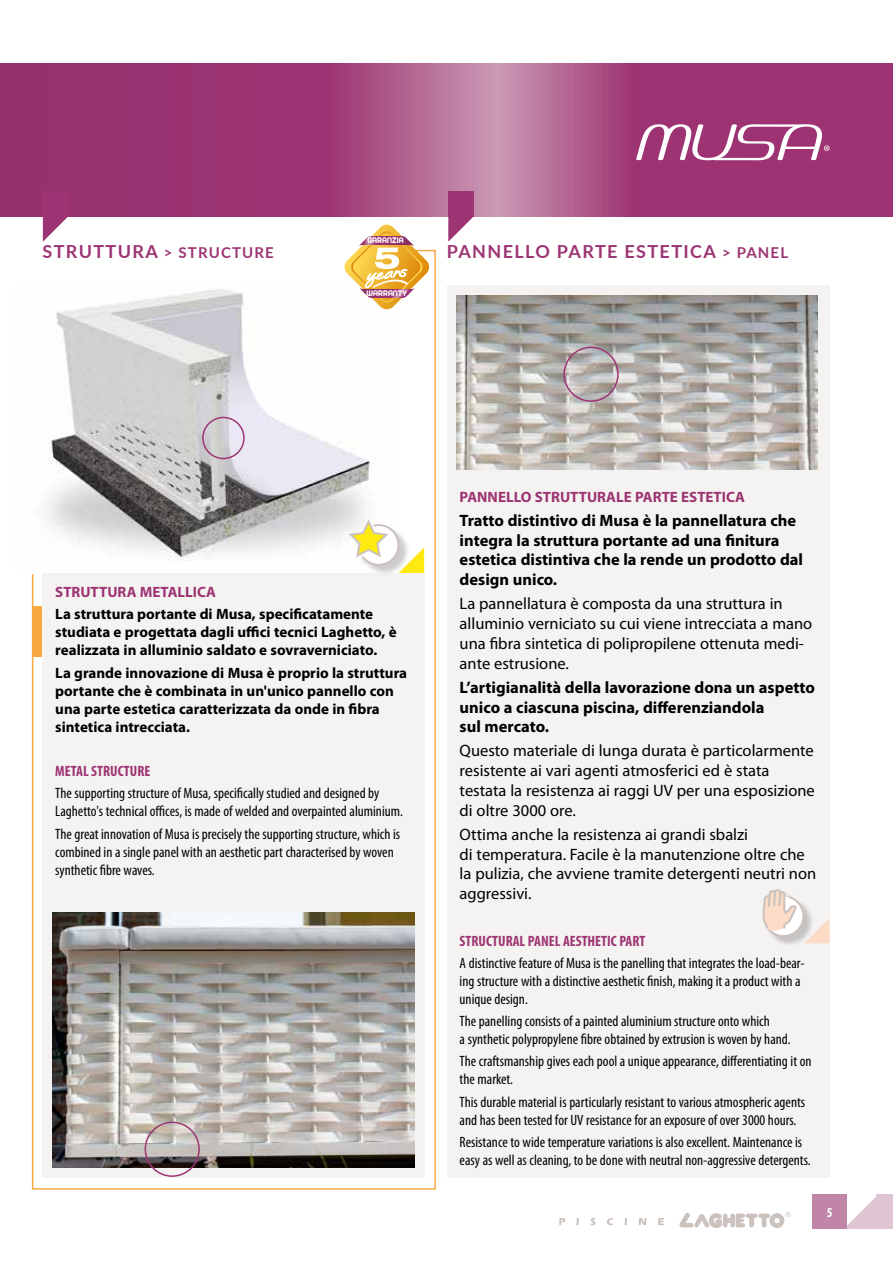
<style>
.page{position:relative;width:893px;height:1263px;background:#fff}
.page>*{position:absolute;margin:0;border:0;box-sizing:border-box;transform-origin:0 0}
.t1{font:700 18px "Lato";letter-spacing:.075em;color:#9d3473}
.t2{font:16.5px/19.8px "Myriad Pro";color:#000}
.t3{font:700 16.5px/19.8px "Myriad Pro";color:#000}
.t4{font:condensed 15px/18px "Myriad Pro";color:#000}
.t5{font:700 15px/18px "Myriad Pro";color:#000}
.t6{font:700 15px "Myriad Pro";color:#9d3473}
.t7{font:700 condensed 15px "Myriad Pro";color:#9d3473}
.t8{font:700 15px "Lato";letter-spacing:.075em;color:#9d3473}
.t9{font:700 condensed 13.5px "Myriad Pro";color:#fff}
.t10{font:9px "Arista 2.0";color:#fff}
.s1{font-size:18px}
.s2{font-size:15px}
</style>
<div class="page">
<svg style="left:847px;top:1195px;width:30px;height:34px"></svg>
<div style="left:877px;top:1195px;width:16px;height:34px;background:#dfc4d4"></div>
<div style="left:813px;top:1195px;width:34px;height:34px;background:#c185a7"></div>
<svg style="left:679px;top:1212px;width:112px;height:16px"></svg>
<svg style="left:559px;top:1218px;width:6px;height:7px"></svg>
<svg style="left:576px;top:1218px;width:3px;height:7px"></svg>
<svg style="left:590px;top:1218px;width:5px;height:7px"></svg>
<svg style="left:607px;top:1218px;width:6px;height:7px"></svg>
<svg style="left:625px;top:1218px;width:2px;height:7px"></svg>
<svg style="left:639px;top:1218px;width:7px;height:7px"></svg>
<svg style="left:658px;top:1218px;width:6px;height:7px"></svg>
<svg style="left:0;top:64px;width:893px;height:153px;background:#a3457d"></svg>
<svg style="left:43px;top:217px;width:25px;height:25px"></svg>
<div style="left:43px;top:191px;width:25px;height:26px;background:#9d3473"></div>
<svg style="left:31px;top:249px;width:405px;height:941px"></svg>
<div style="left:33px;top:606px;width:9px;height:50px;background:#f7a941"></div>
<img style="left:53px;top:912px;width:361px;height:255px">
<div style="left:351px;top:522px;width:59px;height:54px;background:#f5f3f1"></div>
<svg style="left:347px;top:519px;width:77px;height:54px"></svg>
<svg style="left:636px;top:124px;width:194px;height:36px"></svg>
<svg style="left:344px;top:225px;width:86px;height:85px"></svg>
<div style="left:145px;top:1121px;width:55px;height:56px;border:2px solid #9d3473;border-radius:50%"></div>
<div style="left:202px;top:417px;width:43px;height:42px;border:2px solid #9d3473;border-radius:50%"></div>
<div style="left:447px;top:285px;width:383px;height:892px;background:#f5f3f1"></div>
<svg style="left:448px;top:217px;width:25px;height:25px"></svg>
<div style="left:448px;top:191px;width:26px;height:26px;background:#9d3473"></div>
<img style="left:456px;top:296px;width:362px;height:174px">
<div style="left:563px;top:347px;width:56px;height:55px;border:2px solid #9d3473;border-radius:50%"></div>
<div style="left:764px;top:891px;width:51px;height:57px;background:#000;opacity:.2"></div>
<svg style="left:762px;top:889px;width:68px;height:54px"></svg>
<p class="t8" style="left:43px;top:241px;width:233px"><span class="s1">STRUTTURA</span> &gt; STRUCTURE</p>
<p class="t10" style="left:367px;top:235px;width:38px">GARANZIA</p>
<p class="t10" style="left:367px;top:287px;width:42px">WARRANTY</p>
<p class="t1" style="left:447px;top:238px;width:343px">PANNELLO PARTE ESTETICA <span class="s2">&gt; PANEL</span></p>
<p class="t6" style="left:55px;top:584px;width:162px">STRUTTURA METALLICA</p>
<p class="t5" style="left:55px;top:605px;width:343px">La struttura portante di Musa, specificatamente studiata e progettata dagli uffici tecnici Laghetto, è realizzata in alluminio saldato e sovraverniciato.</p>
<p class="t5" style="left:55px;top:664px;width:353px">La grande innovazione di Musa è proprio la struttura portante che è combinata in un'unico pannello con una parte estetica caratterizzata da onde in fibra sintetica intrecciata.</p>
<p class="t7" style="left:55px;top:763px;width:97px">METAL STRUCTURE</p>
<p class="t4" style="left:55px;top:785px;width:349px">The supporting structure of Musa, specifically studied and designed by<br>Laghetto's technical offices, is made of welded and overpainted aluminium.</p>
<p class="t4" style="left:55px;top:825px;width:346px">The great innovation of Musa is precisely the supporting structure, which is combined in a single panel with an aesthetic part characterised by woven synthetic fibre waves.</p>
<p class="t6" style="left:460px;top:488px;width:287px">PANNELLO STRUTTURALE PARTE ESTETICA</p>
<p class="t3" style="left:460px;top:510px;width:345px">Tratto distintivo di Musa è la pannellatura che integra la struttura portante ad una finitura estetica distintiva che la rende un prodotto dal design unico.</p>
<p class="t2" style="left:460px;top:594px;width:354px">La pannellatura è composta da una struttura in alluminio verniciato su cui viene intrecciata a mano una fibra sintetica di polipropilene ottenuta medi&shy;ante estrusione.</p>
<p class="t3" style="left:460px;top:677px;width:357px">L’artigianalità della lavorazione dona un aspetto unico a ciascuna piscina, differenziandola<br>sul mercato.</p>
<p class="t2" style="left:460px;top:741px;width:357px">Questo materiale di lunga durata è particolarmente resistente ai vari agenti atmosferici ed è stata testata la resistenza ai raggi UV per una esposizione di oltre 3000 ore.</p>
<p class="t2" style="left:460px;top:825px;width:358px">Ottima anche la resistenza ai grandi sbalzi<br>di temperatura. Facile è la manutenzione oltre che la pulizia, che avviene tramite detergenti neutri non aggressivi.</p>
<p class="t7" style="left:460px;top:932px;width:187px">STRUCTURAL PANEL AESTHETIC PART</p>
<p class="t4" style="left:460px;top:954px;width:347px">A distinctive feature of Musa is the panelling that integrates the load-bear&shy;ing structure with a distinctive aesthetic finish, making it a product with a unique design.</p>
<p class="t4" style="left:460px;top:1012px;width:332px">The panelling consists of a painted aluminium structure onto which<br>a synthetic polypropylene fibre obtained by extrusion is woven by hand.</p>
<p class="t4" style="left:460px;top:1053px;width:353px">The craftsmanship gives each pool a unique appearance, differentiating it on the market.</p>
<p class="t4" style="left:460px;top:1093px;width:347px">This durable material is particularly resistant to various atmospheric agents and has been tested for UV resistance for an exposure of over 3000 hours.</p>
<p class="t4" style="left:460px;top:1133px;width:353px">Resistance to wide temperature variations is also excellent. Maintenance is easy as well as cleaning, to be done with neutral non-aggressive detergents.</p>
<p class="t9" style="left:827px;top:1205px;width:7px">5</p>
</div>
